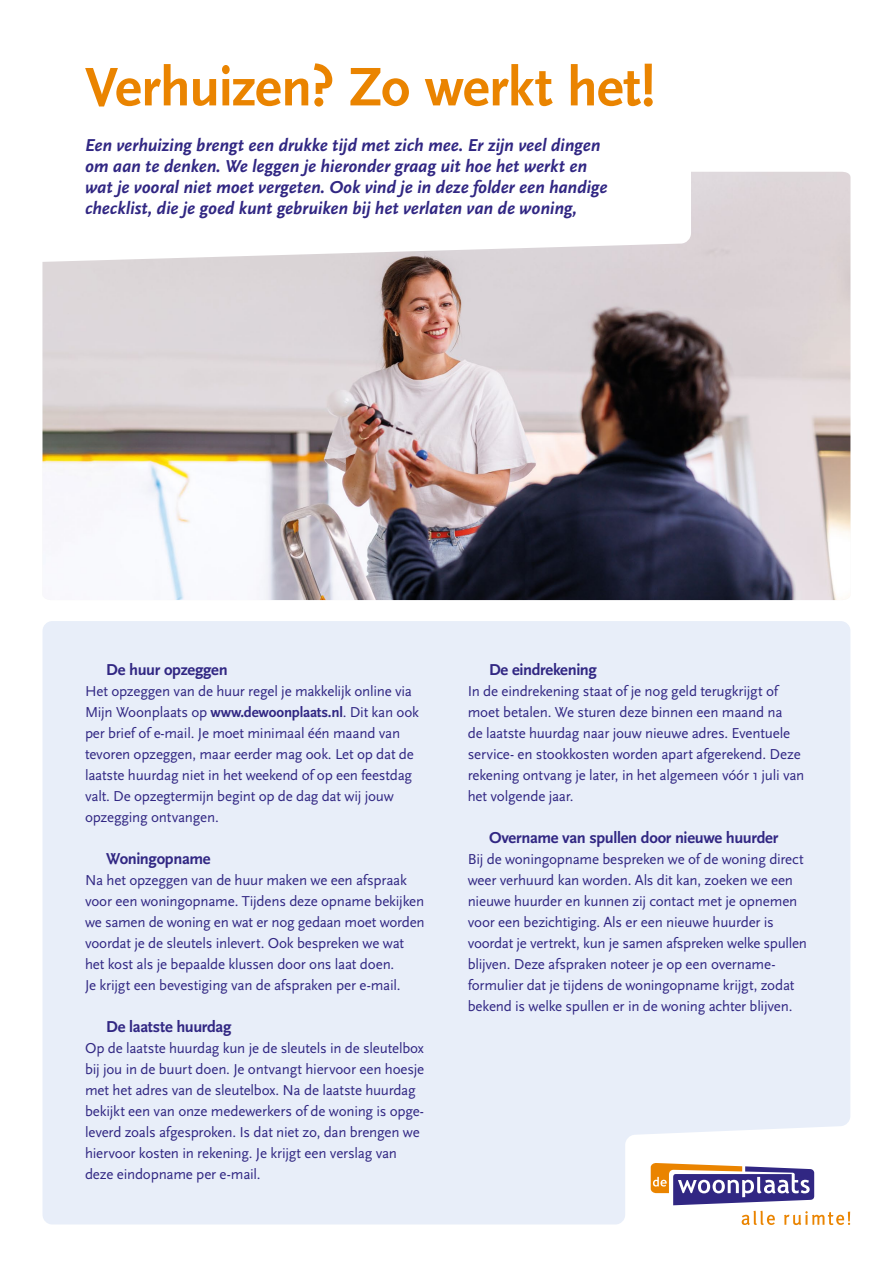
<style>
.page{position:relative;width:893px;height:1263px;background:#fff}
.page>*{position:absolute;margin:0;border:0;box-sizing:border-box;transform-origin:0 0}
.t1{font:700 56.7px "Scala Sans Pro";letter-spacing:-.015em;color:#ea8400}
.t2{font:italic 700 18px/21px "Scala Sans Pro";letter-spacing:-.005em;color:#312783}
.t3{font:700 16.5px "Scala Sans Pro";letter-spacing:-.02em;color:#312783}
.t4{font:15px/21px "Scala Sans Pro";letter-spacing:-.015em;color:#312783}
.s1{font-weight:700}
</style>
<div class="page">
<div style="left:43px;top:621px;width:807px;height:603px;background:#e8eef9"></div>
<img style="left:43px;top:172px;width:808px;height:428px">
<svg style="left:42px;top:172px;width:649px;height:92px"></svg>
<svg style="left:742px;top:1211px;width:108px;height:14px"></svg>
<svg style="left:651px;top:1163px;width:163px;height:42px"></svg>
<h1 class="t1" style="left:85px;top:54px;width:572px">Verhuizen? Zo werkt het!</h1>
<p class="t2" style="left:85px;top:135px;width:524px">Een verhuizing brengt een drukke tijd met zich mee. Er zijn veel dingen om aan te denken. We leggen je hieronder graag uit hoe het werkt en wat je vooral niet moet vergeten. Ook vind je in deze folder een handige checklist, die je goed kunt gebruiken bij het verlaten van de woning,</p>
<p class="t3" style="left:106px;top:660px;width:123px">De huur opzeggen</p>
<p class="t4" style="left:85px;top:681px;width:335px">Het opzeggen van de huur regel je makkelijk online via Mijn Woonplaats op <span class="s1">www.dewoonplaats.nl</span>. Dit kan ook per brief of e-mail. Je moet minimaal één maand van tevoren opzeggen, maar eerder mag ook. Let op dat de laatste huurdag niet in het weekend of op een feestdag valt. De opzegtermijn begint op de dag dat wij jouw opzegging ontvangen.</p>
<p class="t3" style="left:106px;top:849px;width:106px">Woningopname</p>
<p class="t4" style="left:85px;top:870px;width:341px">Na het opzeggen van de huur maken we een afspraak voor een woningopname. Tijdens deze opname bekijken we samen de woning en wat er nog gedaan moet worden voordat je de sleutels inlevert. Ook bespreken we wat het kost als je bepaalde klussen door ons laat doen.<br>Je krijgt een bevestiging van de afspraken per e-mail.</p>
<p class="t3" style="left:106px;top:1017px;width:127px">De laatste huurdag</p>
<p class="t4" style="left:85px;top:1038px;width:341px">Op de laatste huurdag kun je de sleutels in de sleutelbox bij jou in de buurt doen. Je ontvangt hiervoor een hoesje met het adres van de sleutelbox. Na de laatste huurdag bekijkt een van onze medewerkers of de woning is opge&shy;leverd zoals afgesproken. Is dat niet zo, dan brengen we hiervoor kosten in rekening. Je krijgt een verslag van deze eindopname per e-mail.</p>
<p class="t3" style="left:489px;top:660px;width:109px">De eindrekening</p>
<p class="t4" style="left:468px;top:681px;width:338px">In de eindrekening staat of je nog geld terugkrijgt of moet betalen. We sturen deze binnen een maand na<br>de laatste huurdag naar jouw nieuwe adres. Eventuele service- en stookkosten worden apart afgerekend. Deze rekening ontvang je later, in het algemeen vóór 1 juli van het volgende jaar.</p>
<p class="t3" style="left:489px;top:828px;width:291px">Overname van spullen door nieuwe huurder</p>
<p class="t4" style="left:468px;top:849px;width:341px">Bij de woningopname bespreken we of de woning direct weer verhuurd kan worden. Als dit kan, zoeken we een nieuwe huurder en kunnen zij contact met je opnemen voor een bezichtiging. Als er een nieuwe huurder is voordat je vertrekt, kun je samen afspreken welke spullen blijven. Deze afspraken noteer je op een overname&shy;formulier dat je tijdens de woningopname krijgt, zodat bekend is welke spullen er in de woning achter blijven.</p>
</div>
